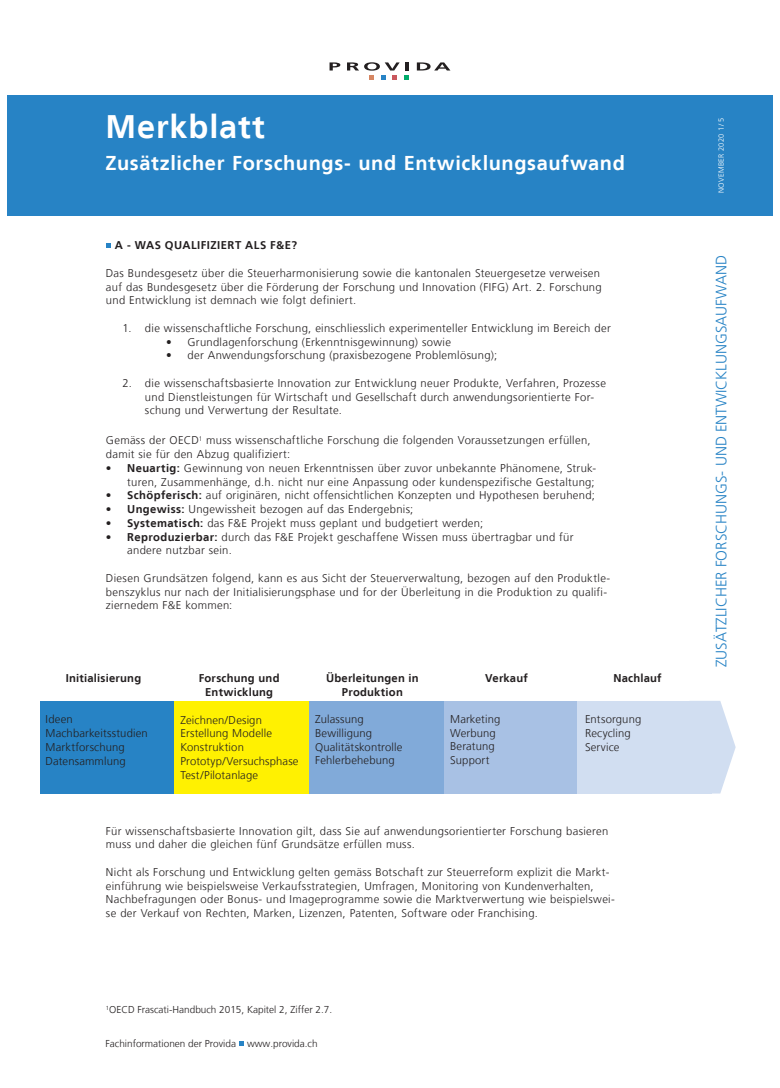
<style>
.page{position:relative;width:780px;height:1088px;background:#fff}
.page>*{position:absolute;margin:0;border:0;box-sizing:border-box;transform-origin:0 0}
.t1{font:700 32.5px "Frutiger";letter-spacing:.03em;color:#fff}
.t2{font:700 20px "Frutiger";letter-spacing:.03em;color:#fff}
.t3{font:300 15px "Frutiger";color:#2783c5}
.t4{font:300 11.25px/13.8px "Frutiger";letter-spacing:.025em;color:#231f20}
.t5{font:700 11.25px/13.8px "Frutiger";letter-spacing:.02em;color:#231f20;text-align:center}
.t6{font:700 11.25px "Frutiger";letter-spacing:.045em;color:#231f20}
.t7{font:300 10px "Frutiger";color:#231f20}
.t8{font:300 7.5px "Frutiger";letter-spacing:.03em;color:#fff}
.s1{font-weight:700}
</style>
<div class="page">
<svg style="left:239px;top:1041px;width:5px;height:4px"></svg>
<div style="left:7px;top:96px;width:765px;height:120px;background:#2783c5"></div>
<svg style="left:329px;top:62px;width:11px;height:9px"></svg>
<svg style="left:417px;top:62px;width:33px;height:9px"></svg>
<svg style="left:347px;top:62px;width:62px;height:18px"></svg>
<div style="left:444px;top:701px;width:135px;height:92px;background:#a8c1e4"></div>
<div style="left:309px;top:701px;width:135px;height:93px;background:#81aad9"></div>
<svg style="left:106px;top:243px;width:5px;height:5px"></svg>
<div style="left:40px;top:701px;width:135px;height:93px;background:#2783c5"></div>
<div style="left:577px;top:701px;width:134px;height:92px;background:#d1def1"></div>
<div style="left:174px;top:701px;width:135px;height:93px;background:#fff101"></div>
<svg style="left:711px;top:701px;width:24px;height:92px"></svg>
<h1 class="t1" style="left:105px;top:107px;width:161px">Merkblatt</h1>
<h2 class="t2" style="left:105px;top:151px;width:521px">Zusätzlicher Forschungs- und Entwicklungsaufwand</h2>
<p class="t6" style="left:115px;top:239px;width:183px">A - Was qualifiziert als f&amp;E?</p>
<p class="t4" style="left:106px;top:266px;width:497px">Das Bundesgesetz über die Steuerharmonisierung sowie die kantonalen Steuergesetze verweisen auf das Bundesgesetz über die Förderung der Forschung und Innovation (FIFG) Art. 2. Forschung und Entwicklung ist demnach wie folgt definiert.</p>
<p class="t4" style="left:122px;top:321px;width:490px">1. die wissenschaftliche Forschung, einschliesslich experimenteller Entwicklung im Bereich der</p>
<p class="t4" style="left:166px;top:335px;width:286px">• Grundlagenforschung (Erkenntnisgewinnung) sowie</p>
<p class="t4" style="left:166px;top:349px;width:332px">• der Anwendungsforschung (praxisbezogene Problemlösung);</p>
<p class="t4" style="left:145px;top:376px;width:462px;text-indent:-22px">2. die wissenschaftsbasierte Innovation zur Entwicklung neuer Produkte, Verfahren, Prozesse und Dienstleistungen für Wirtschaft und Gesellschaft durch anwendungsorientierte For&shy;schung und Verwertung der Resultate.</p>
<p class="t4" style="left:106px;top:434px;width:486px">Gemäss der OECD<sup>1</sup> muss wissenschaftliche Forschung die folgenden Voraussetzungen erfüllen, damit sie für den Abzug qualifiziert:</p>
<p class="t4" style="left:106px;top:461px;width:492px;text-align:right"><span class="s1">• Neuartig:</span> Gewinnung von neuen Erkenntnissen über zuvor unbekannte Phänomene, Struk&shy;turen, Zusammenhänge, d.h. nicht nur eine Anpassung oder kundenspezifische Gestaltung;</p>
<p class="t4" style="left:106px;top:489px;width:490px"><span class="s1">• Schöpferisch:</span> auf originären, nicht offensichtlichen Konzepten und Hypothesen beruhend;</p>
<p class="t4" style="left:106px;top:503px;width:309px"><span class="s1">• U ngewiss:</span> Ungewissheit bezogen auf das Endergebnis;</p>
<p class="t4" style="left:106px;top:516px;width:379px"><span class="s1">• Systematisch:</span> das F&amp;E Projekt muss geplant und budgetiert werden;</p>
<p class="t4" style="left:127px;top:530px;width:448px;text-indent:-21px"><span class="s1">• Reproduzierbar:</span> durch das F&amp;E Projekt geschaffene Wissen muss übertragbar und für andere nutzbar sein.</p>
<p class="t4" style="left:106px;top:571px;width:506px">Diesen Grundsätzen folgend, kann es aus Sicht der Steuerverwaltung, bezogen auf den Produktle&shy;benszyklus nur nach der Initialisierungsphase und for der Überleitung in die Produktion zu qualifi&shy;ziernedem F&amp;E kommen:</p>
<p class="t5" style="left:66px;top:672px;width:77px">Initialisierung</p>
<p class="t5" style="left:199px;top:672px;width:82px">Forschung und<br>Entwicklung</p>
<p class="t5" style="left:326px;top:672px;width:94px">Überleitungen in</p>
<p class="t5" style="left:485px;top:672px;width:44px">Verkauf</p>
<p class="t5" style="left:613px;top:672px;width:50px">Nachlauf</p>
<p class="t5" style="left:342px;top:685px;width:62px">Produktion</p>
<p class="t4" style="left:46px;top:713px;width:104px">Ideen<br>Machbarkeitsstudien<br>Marktforschung<br>Datensammlung</p>
<p class="t4" style="left:180px;top:713px;width:120px">Zeichnen/Design<br>Erstellung Modelle<br>Konstruktion<br>Prototyp/Versuchsphase<br>Test/Pilotanlage</p>
<p class="t4" style="left:315px;top:712px;width:89px">Zulassung<br>Bewilligung<br>Qualitätskontrolle<br>Fehlerbehebung</p>
<p class="t4" style="left:450px;top:712px;width:52px">Marketing<br>Werbung<br>Beratung<br>Support</p>
<p class="t4" style="left:585px;top:712px;width:58px">Entsorgung<br>Recycling<br>Service</p>
<p class="t4" style="left:106px;top:824px;width:504px">Für wissenschaftsbasierte Innovation gilt, dass Sie auf anwendungsorientierter Forschung basieren muss und daher die gleichen fünf Grundsätze erfüllen muss.</p>
<p class="t4" style="left:106px;top:865px;width:510px">Nicht als Forschung und Entwicklung gelten gemäss Botschaft zur Steuerreform explizit die Markt&shy;einführung wie beispielsweise Verkaufsstrategien, Umfragen, Monitoring von Kundenverhalten, Nachbefragungen oder Bonus- und Imageprogramme sowie die Marktverwertung wie beispielswei&shy;se der Verkauf von Rechten, Marken, Lizenzen, Patenten, Software oder Franchising.</p>
<p class="t7" style="left:106px;top:1004px;width:228px"><sup>1</sup>OECD Frascati-Handbuch 2015, Kapitel 2, Ziffer 2.7.</p>
<p class="t7" style="left:105px;top:1037px;width:214px">Fachinformationen der Provida www.provida.ch</p>
<p class="t8" style="left:716px;top:193px;width:76px;rotate:-90deg">November 2020 1 /5</p>
<h3 class="t3" style="left:712px;top:667px;width:414px;rotate:-90deg">Zusätzlicher forschungs- und entwicklungsaufwand</h3>
</div>
